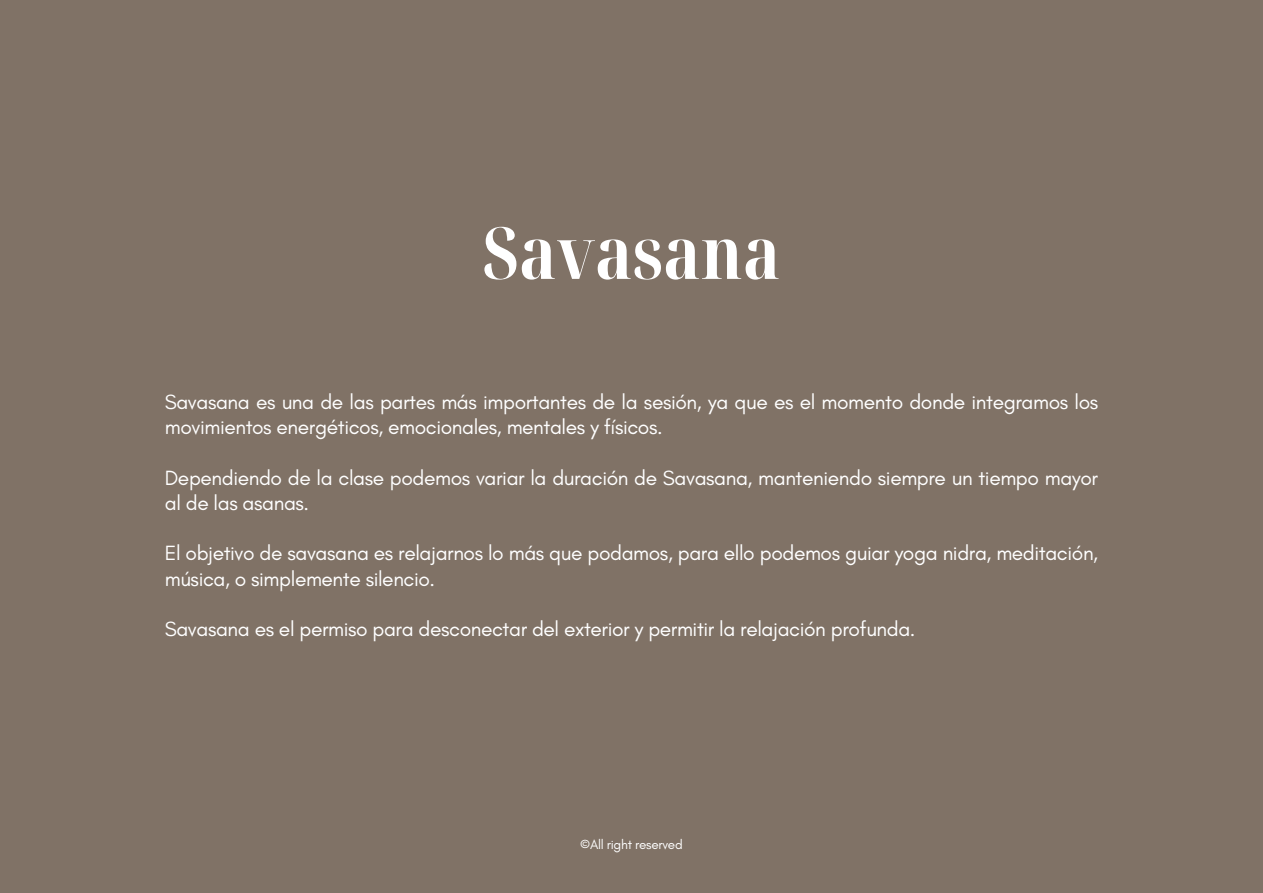
<style>
.page{position:relative;width:1263px;height:893px;background:#807266}
.page>*{position:absolute;margin:0;border:0;box-sizing:border-box;transform-origin:0 0}
.t1{font:700 condensed 72px "Noto Serif Display";color:#fff}
.t2{font:21px/25.2px "Glacial Indifference";letter-spacing:-.02em;color:#fff}
.t3{font:13.5px "Glacial Indifference";letter-spacing:-.02em;color:#fff}
</style>
<div class="page">
<p class="t1" style="left:482px;top:203px;width:300px">Savasana</p>
<p class="t2" style="left:165px;top:390px;width:935px">Savasana es una de las partes más importantes de la sesión, ya que es el momento donde integramos los movimientos energéticos, emocionales, mentales y físicos.</p>
<p class="t2" style="left:165px;top:465px;width:935px">Dependiendo de la clase podemos variar la duración de Savasana, manteniendo siempre un tiempo mayor al de las asanas.</p>
<p class="t2" style="left:165px;top:541px;width:935px">El objetivo de savasana es relajarnos lo más que podamos, para ello podemos guiar yoga nidra, meditación, música, o simplemente silencio.</p>
<p class="t2" style="left:165px;top:617px;width:752px">Savasana es el permiso para desconectar del exterior y permitir la relajación profunda.</p>
<p class="t3" style="left:580px;top:837px;width:104px">©All right reserved</p>
</div>
